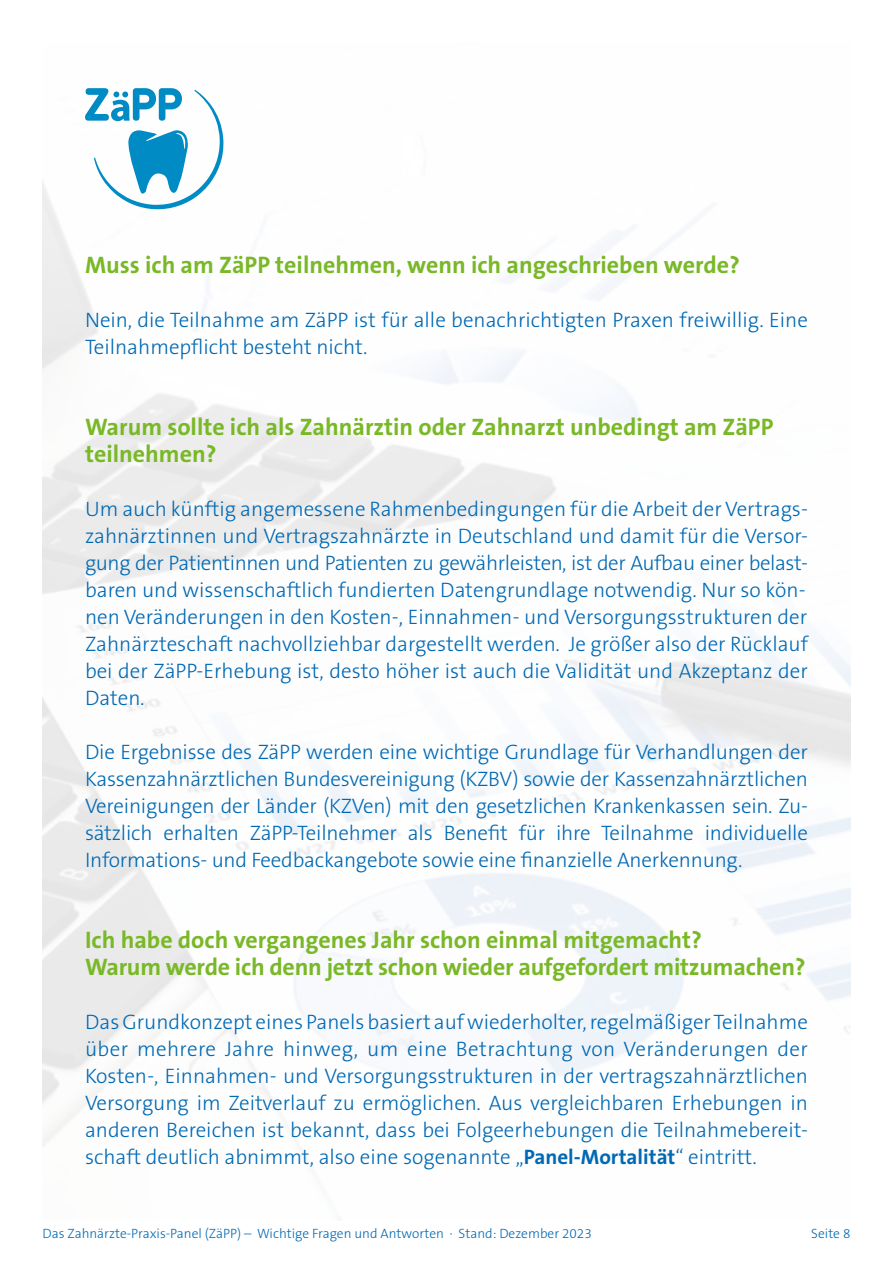
<style>
.page{position:relative;width:893px;height:1263px;background:#fff}
.page>*{position:absolute;margin:0;border:0;box-sizing:border-box;transform-origin:0 0}
.t1{font:700 24px/27px "The Sans B Plus W7";color:#79b827}
.t2{font:300 21px/27px "The Sans B Plus W3";color:#0069b4;text-align:justify}
.t3{font:300 13.5px "The Sans B Plus W3";color:#0069b4}
.s1{font-family:"The Sans B Plus W7";font-weight:700}
</style>
<div class="page">
<svg style="left:85px;top:88px;width:138px;height:121px"></svg>
<p class="t1" style="left:85px;top:251px;width:656px">Muss ich am ZäPP teilnehmen, wenn ich angeschrieben werde?</p>
<p class="t2" style="left:85px;top:306px;width:724px">Nein, die Teilnahme am ZäPP ist für alle benachrichtigten Praxen freiwillig. Eine<br>Teilnahmepflicht besteht nicht.</p>
<p class="t1" style="left:85px;top:413px;width:690px">Warum sollte ich als Zahnärztin oder Zahnarzt unbedingt am ZäPP teilnehmen?</p>
<p class="t2" style="left:85px;top:495px;width:724px">Um auch künftig angemessene Rahmenbedingungen für die Arbeit der Vertrags&shy;zahnärztinnen und Vertragszahnärzte in Deutschland und damit für die Versor&shy;gung der Patientinnen und Patienten zu gewährleisten, ist der Aufbau einer belast&shy;baren und wissenschaftlich fundierten Datengrundlage notwendig. Nur so kön&shy;nen Veränderungen in den Kosten-, Einnahmen- und Versorgungsstrukturen der Zahnärzteschaft nachvollziehbar dargestellt werden. Je größer also der Rücklauf bei der ZäPP-Erhebung ist, desto höher ist auch die Validität und Akzeptanz der Daten.</p>
<p class="t2" style="left:85px;top:738px;width:724px">Die Ergebnisse des ZäPP werden eine wichtige Grundlage für Verhandlungen der Kassenzahnärztlichen Bundesvereinigung (KZBV) sowie der Kassenzahnärztlichen Vereinigungen der Länder (KZVen) mit den gesetzlichen Krankenkassen sein. Zu&shy;sätzlich erhalten ZäPP-Teilnehmer als Benefit für ihre Teilnahme individuelle Informations- und Feedbackangebote sowie eine finanzielle Anerkennung.</p>
<p class="t1" style="left:85px;top:926px;width:722px">Ich habe doch vergangenes Jahr schon einmal mitgemacht?<br>Warum werde ich denn jetzt schon wieder aufgefordert mitzumachen?</p>
<p class="t2" style="left:85px;top:1008px;width:724px">Das Grundkonzept eines Panels basiert auf wiederholter, regelmäßiger Teilnahme über mehrere Jahre hinweg, um eine Betrachtung von Veränderungen der Kosten-, Einnahmen- und Versorgungsstrukturen in der vertragszahnärztlichen Versorgung im Zeitverlauf zu ermöglichen. Aus vergleichbaren Erhebungen in anderen Bereichen ist bekannt, dass bei Folgeerhebungen die Teilnahmebereit&shy;schaft deutlich abnimmt, also eine sogenannte „<span class="s1">Panel-Mortalität</span>“ eintritt.</p>
<p class="t3" style="left:43px;top:1224px;width:551px">Das Zahnärzte-Praxis-Panel (ZäPP) – Wichtige Fragen und Antworten · Stand: Dezember 2023</p>
<p class="t3" style="left:811px;top:1224px;width:41px">Seite 8</p>
</div>
